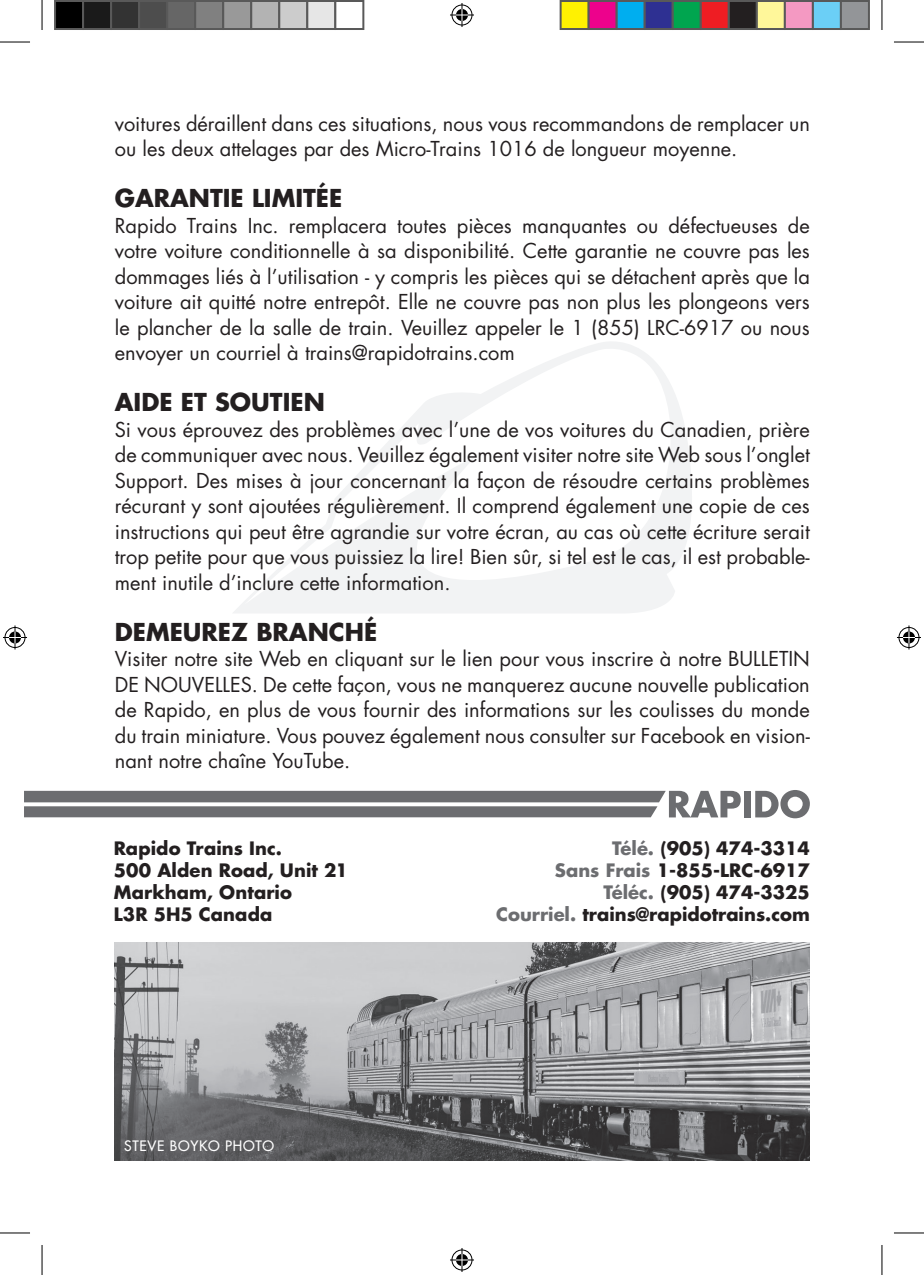
<style>
.page{position:relative;width:924px;height:1275px;background:#fff}
.page>*{position:absolute;margin:0;border:0;box-sizing:border-box;transform-origin:0 0}
.t1{font:700 24px "Futura Std";color:#231f20}
.t2{font:20px/25.6px "Futura Std";color:#231f20;text-align:justify}
.t3{font:700 18px/22px "Futura Std";color:#231f20}
.t4{font:500 14px "Futura Std";letter-spacing:.05em;color:#fff}
.s1{color:#6c6d70}
</style>
<div class="page">
<svg style="left:233px;top:342px;width:459px;height:271px"></svg>
<div style="left:743px;top:791px;width:7px;height:26px;background:#6c6d70"></div>
<svg style="left:755px;top:790px;width:54px;height:28px"></svg>
<svg style="left:24px;top:791px;width:716px;height:26px"></svg>
<img style="left:114px;top:942px;width:695px;height:219px">
<hr style="left:0;top:42px;width:30px;height:1px;background:#000">
<hr style="left:893px;top:42px;width:30px;height:1px;background:#000">
<hr style="left:0;top:1232px;width:30px;height:1px;background:#000">
<hr style="left:893px;top:1232px;width:30px;height:1px;background:#000">
<hr style="left:42px;top:0;width:1px;height:30px;background:#000">
<hr style="left:42px;top:1245px;width:1px;height:30px;background:#000">
<hr style="left:881px;top:0;width:1px;height:30px;background:#000">
<hr style="left:881px;top:1245px;width:1px;height:30px;background:#000">
<svg style="left:450px;top:3px;width:24px;height:24px"></svg>
<svg style="left:450px;top:1248px;width:24px;height:24px"></svg>
<svg style="left:3px;top:625px;width:24px;height:24px"></svg>
<svg style="left:897px;top:625px;width:23px;height:24px"></svg>
<div style="left:55px;top:1px;width:28px;height:28px;background:#000"></div>
<div style="left:54px;top:0;width:30px;height:30px;border:2px solid #595959"></div>
<div style="left:83px;top:1px;width:28px;height:28px;background:#1a1a1a"></div>
<div style="left:82px;top:0;width:30px;height:30px;border:2px solid #595959"></div>
<div style="left:111px;top:1px;width:28px;height:28px;background:#333"></div>
<div style="left:110px;top:0;width:30px;height:30px;border:2px solid #595959"></div>
<div style="left:139px;top:1px;width:28px;height:28px;background:#4d4d4d"></div>
<div style="left:138px;top:0;width:30px;height:30px;border:2px solid #595959"></div>
<div style="left:167px;top:1px;width:28px;height:28px;background:#666"></div>
<div style="left:166px;top:0;width:30px;height:30px;border:2px solid #595959"></div>
<div style="left:195px;top:1px;width:28px;height:28px;background:#808080"></div>
<div style="left:194px;top:0;width:30px;height:30px;border:2px solid #595959"></div>
<div style="left:223px;top:1px;width:28px;height:28px;background:#999"></div>
<div style="left:222px;top:0;width:30px;height:30px;border:2px solid #595959"></div>
<div style="left:251px;top:1px;width:28px;height:28px;background:#b3b3b3"></div>
<div style="left:250px;top:0;width:30px;height:30px;border:2px solid #595959"></div>
<div style="left:279px;top:1px;width:28px;height:28px;background:#ccc"></div>
<div style="left:278px;top:0;width:30px;height:30px;border:2px solid #595959"></div>
<div style="left:307px;top:1px;width:28px;height:28px;background:#e6e6e6"></div>
<div style="left:306px;top:0;width:30px;height:30px;border:2px solid #595959"></div>
<div style="left:334px;top:0;width:30px;height:30px;border:2px solid #595959"></div>
<div style="left:560px;top:1px;width:28px;height:28px;background:#fff101"></div>
<div style="left:559px;top:0;width:30px;height:30px;border:2px solid #595959"></div>
<div style="left:588px;top:1px;width:28px;height:28px;background:#ed028c"></div>
<div style="left:587px;top:0;width:30px;height:30px;border:2px solid #595959"></div>
<div style="left:616px;top:1px;width:28px;height:28px;background:#00aeef"></div>
<div style="left:615px;top:0;width:30px;height:30px;border:2px solid #595959"></div>
<div style="left:644px;top:1px;width:28px;height:28px;background:#2e3092"></div>
<div style="left:643px;top:0;width:30px;height:30px;border:2px solid #595959"></div>
<div style="left:672px;top:1px;width:28px;height:28px;background:#00a54f"></div>
<div style="left:671px;top:0;width:30px;height:30px;border:2px solid #595959"></div>
<div style="left:700px;top:1px;width:28px;height:28px;background:#ee1d23"></div>
<div style="left:699px;top:0;width:30px;height:30px;border:2px solid #595959"></div>
<div style="left:728px;top:1px;width:28px;height:28px;background:#231f20"></div>
<div style="left:727px;top:0;width:30px;height:30px;border:2px solid #595959"></div>
<div style="left:756px;top:1px;width:28px;height:28px;background:#fff79a"></div>
<div style="left:755px;top:0;width:30px;height:30px;border:2px solid #595959"></div>
<div style="left:784px;top:1px;width:28px;height:28px;background:#f499c2"></div>
<div style="left:783px;top:0;width:30px;height:30px;border:2px solid #595959"></div>
<div style="left:812px;top:1px;width:28px;height:28px;background:#6bcff6"></div>
<div style="left:811px;top:0;width:30px;height:30px;border:2px solid #595959"></div>
<div style="left:840px;top:1px;width:28px;height:28px;background:#939598"></div>
<div style="left:839px;top:0;width:30px;height:30px;border:2px solid #595959"></div>
<p class="t2" style="left:115px;top:111px;width:696px">voitures déraillent dans ces situations, nous vous recommandons de remplacer un ou les deux attelages par des Micro-Trains 1016 de longueur moyenne.</p>
<p class="t1" style="left:115px;top:182px;width:229px">GARANTIE LIMITÉE</p>
<p class="t2" style="left:115px;top:213px;width:696px">Rapido Trains Inc. remplacera toutes pièces manquantes ou défectueuses de votre voiture conditionnelle à sa disponibilité. Cette garantie ne couvre pas les dommages liés à l’utilisation - y compris les pièces qui se détachent après que la voiture ait quitté notre entrepôt. Elle ne couvre pas non plus les plongeons vers le plancher de la salle de train. Veuillez appeler le 1 (855) LRC-6917 ou nous envoyer un courriel à trains@rapidotrains.com</p>
<p class="t1" style="left:115px;top:386px;width:211px">AIDE ET SOUTIEN</p>
<p class="t2" style="left:115px;top:417px;width:696px">Si vous éprouvez des problèmes avec l’une de vos voitures du Canadien, prière de communiquer avec nous. Veuillez également visiter notre site Web sous l’onglet Support. Des mises à jour concernant la façon de résoudre certains problèmes récurant y sont ajoutées régulièrement. Il comprend également une copie de ces instructions qui peut être agrandie sur votre écran, au cas où cette écriture serait trop petite pour que vous puissiez la lire! Bien sûr, si tel est le cas, il est probable&shy;ment inutile d’inclure cette information.</p>
<p class="t1" style="left:115px;top:616px;width:264px">DEMEUREZ BRANCHÉ</p>
<p class="t2" style="left:115px;top:646px;width:696px">Visiter notre site Web en cliquant sur le lien pour vous inscrire à notre BULLETIN DE NOUVELLES. De cette façon, vous ne manquerez aucune nouvelle publication de Rapido, en plus de vous fournir des informations sur les coulisses du monde du train miniature. Vous pouvez également nous consulter sur Facebook en vision&shy;nant notre chaîne YouTube.</p>
<p class="t3" style="left:114px;top:837px;width:235px">Rapido Trains Inc.<br>500 Alden Road, Unit 21<br>Markham, Ontario<br>L3R 5H5 Canada</p>
<p class="t3" style="left:496px;top:837px;width:315px;text-align:right"><span class="s1">Télé.</span> (905) 474-3314<br><span class="s1">Sans Frais</span> 1-855-LRC-6917<br><span class="s1">Téléc.</span> (905) 474-3325<br><span class="s1">Courriel.</span> trains@rapidotrains.com</p>
<p class="t4" style="left:124px;top:1137px;width:151px">STEVE BOYKO PHOTO</p>
</div>
